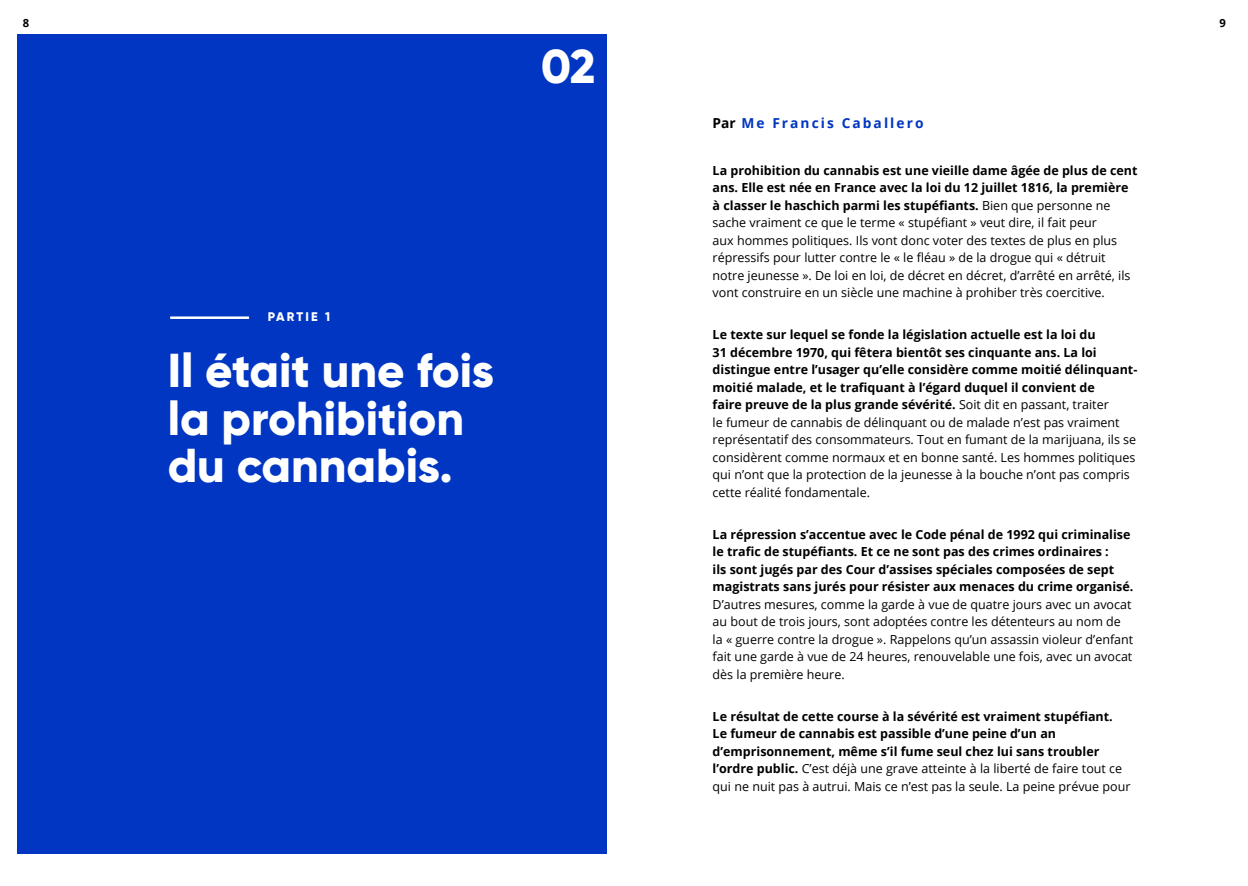
<style>
.page{position:relative;width:1248px;height:886px;background:#fff}
.page>*{position:absolute;margin:0;border:0;box-sizing:border-box;transform-origin:0 0}
.t1{font:800 47.5px/47.5px "Gilroy";color:#fff}
.t2{font:700 13.75px "Open Sans";letter-spacing:.15em;color:#0036c2}
.t3{font:12.5px/17.5px "Open Sans";color:#000}
.t4{font:700 12.5px/17.5px "Open Sans";color:#000}
.t5{font:800 12.5px "Gilroy";letter-spacing:.17em;color:#fff}
.t6{font:700 11.25px "Open Sans";color:#000}
.s1{color:#000}
.s2{font-weight:700}
.s3{font-weight:400}
</style>
<div class="page">
<div style="left:17px;top:34px;width:589px;height:820px;background:#0036c2"></div>
<hr style="left:170px;top:316px;width:79px;height:3px;background:#fff">
<p class="t6" style="left:23px;top:15px;width:8px">8</p>
<p class="t6" style="left:1219px;top:15px;width:8px">9</p>
<h1 class="t1" style="left:541px;top:43px;width:56px">02</h1>
<p class="t2" style="left:712px;top:113px;width:212px"><span class="s1">Par</span> Me Francis Caballero</p>
<p class="t3" style="left:712px;top:161px;width:426px"><span class="s2">La prohibition du cannabis est une vieille dame âgée de plus de cent ans. Elle est née en France avec la loi du 12 juillet 1816, la première à classer le haschich parmi les stupéfiants.</span> Bien que personne ne sache vraiment ce que le terme « stupéfiant » veut dire, il fait peur<br>aux hommes politiques. Ils vont donc voter des textes de plus en plus répressifs pour lutter contre le « le fléau » de la drogue qui « détruit notre jeunesse ». De loi en loi, de décret en décret, d’arrêté en arrêté, ils vont construire en un siècle une machine à prohiber très coercitive.</p>
<p class="t3" style="left:712px;top:325px;width:426px"><span class="s2">Le texte sur lequel se fonde la législation actuelle est la loi du<br>31 décembre 1970, qui fêtera bientôt ses cinquante ans. La loi distingue entre l’usager qu’elle considère comme moitié délinquant&shy;moitié malade, et le trafiquant à l’égard duquel il convient de<br>faire preuve de la plus grande sévérité.</span> Soit dit en passant, traiter<br>le fumeur de cannabis de délinquant ou de malade n’est pas vraiment représentatif des consommateurs. Tout en fumant de la marijuana, ils se considèrent comme normaux et en bonne santé. Les hommes politiques qui n’ont que la protection de la jeunesse à la bouche n’ont pas compris cette réalité fondamentale.</p>
<p class="t4" style="left:712px;top:525px;width:422px">La répression s’accentue avec le Code pénal de 1992 qui criminalise le trafic de stupéfiants. Et ce ne sont pas des crimes ordinaires :<br>ils sont jugés par des Cour d’assises spéciales composées de sept magistrats sans jurés pour résister aux menaces du crime organisé.</p>
<p class="t3" style="left:712px;top:595px;width:422px">D’autres mesures, comme la garde à vue de quatre jours avec un avocat au bout de trois jours, sont adoptées contre les détenteurs au nom de la « guerre contre la drogue ». Rappelons qu’un assassin violeur d’enfant fait une garde à vue de 24 heures, renouvelable une fois, avec un avocat dès la première heure.</p>
<p class="t4" style="left:712px;top:707px;width:419px">Le résultat de cette course à la sévérité est vraiment stupéfiant.<br>Le fumeur de cannabis est passible d’une peine d’un an d’emprisonnement, même s’il fume seul chez lui sans troubler l’ordre public. <span class="s3">C’est déjà une grave atteinte à la liberté de faire tout ce qui ne nuit pas à autrui. Mais ce n’est pas la seule. La peine prévue pour</span></p>
<p class="t5" style="left:268px;top:308px;width:64px">PARTIE 1</p>
<h1 class="t1" style="left:168px;top:346px;width:328px">Il était une fois la prohibition du cannabis.</h1>
</div>
